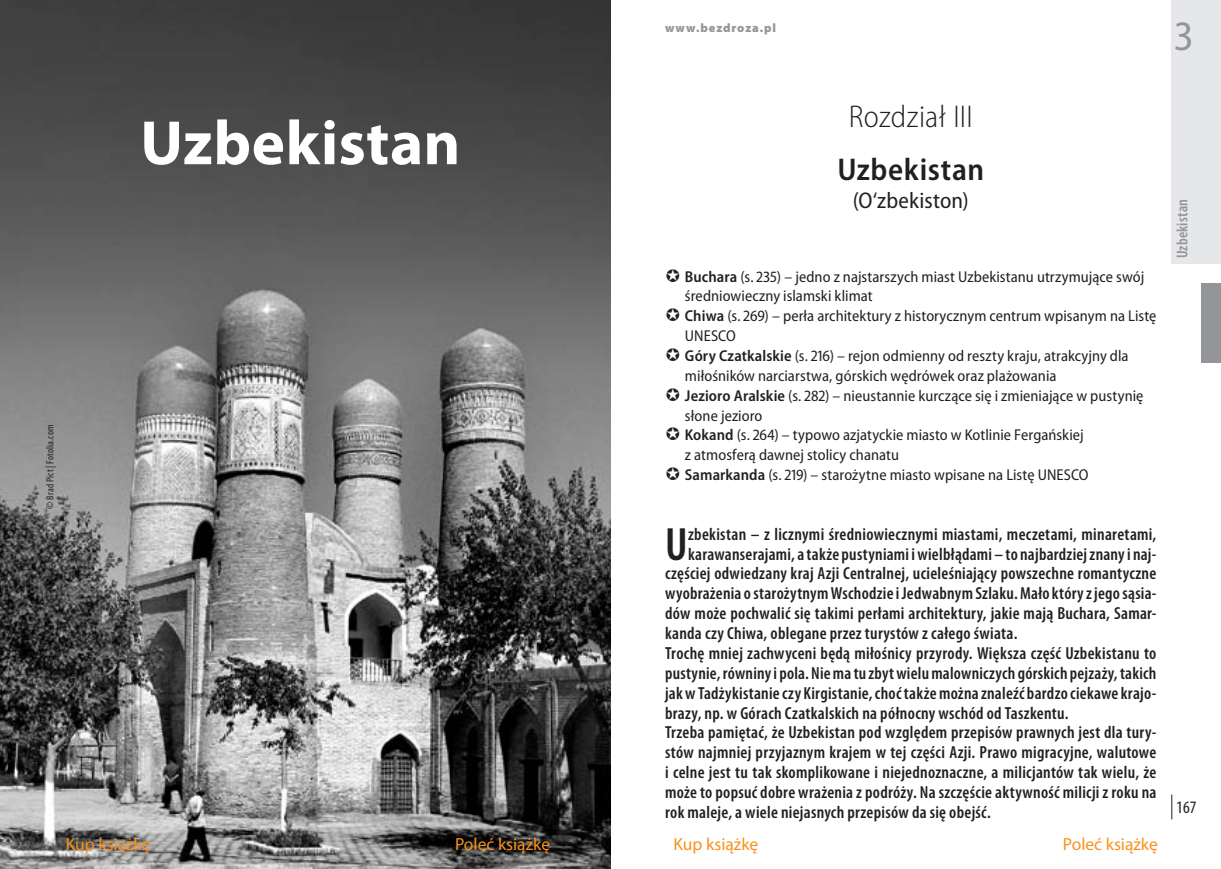
<style>
.page{position:relative;width:1221px;height:869px;background:#fff}
.page>*{position:absolute;margin:0;border:0;box-sizing:border-box;transform-origin:0 0}
.t1{font:700 63px "Myriad Pro";letter-spacing:.01em;color:#fff}
.t2{font:600 condensed 46.9px "Myriad Pro";color:#231f20}
.t3{font:semi-condensed 42px "Myriad Pro";color:#939598}
.t4{font:300 semi-condensed 31.5px "Myriad Pro";letter-spacing:.01em;color:#231f20}
.t5{font:600 semi-condensed 31.5px "Myriad Pro";letter-spacing:.02em;color:#231f20}
.t6{font:semi-condensed 22.75px "Myriad Pro";letter-spacing:.01em;color:#231f20}
.t7{font:600 condensed 17.5px "Myriad Pro";letter-spacing:.015em;color:#231f20}
.t8{font:17.5px "Myriad Pro";color:#f7931d}
.t9{font:condensed 17.5px "Myriad Pro";color:#231f20}
.t10{font:semi-condensed 15.75px/19.8px "Myriad Pro";letter-spacing:.005em;color:#231f20}
.t11{font:600 condensed 15.75px "Myriad Pro";letter-spacing:.01em;color:#939598}
.t12{font:900 12.25px "Myriad Pro";letter-spacing:.07em;color:#939598}
.t13{font:condensed 10.5px "Myriad Pro";letter-spacing:.02em;color:#231f20}
.s1{font-weight:600}
</style>
<div class="page">
<img style="left:0;top:0;width:610px;height:868px">
<div style="left:1171px;top:0;width:49px;height:263px;background:#e6e7e9"></div>
<svg style="left:1171px;top:794px;width:1px;height:25px"></svg>
<div style="left:1200px;top:283px;width:20px;height:79px;background:#939598"></div>
<p class="t12" style="left:665px;top:19px;width:113px">www.bezdroza.pl</p>
<h3 class="t3" style="left:1174px;top:13px;width:19px">3</h3>
<h1 class="t1" style="left:140px;top:102px;width:322px">Uzbekistan</h1>
<h3 class="t4" style="left:848px;top:99px;width:125px">Rozdział III</h3>
<h3 class="t5" style="left:837px;top:152px;width:148px">Uzbekistan</h3>
<h3 class="t6" style="left:852px;top:188px;width:118px">(O‘zbekiston)</h3>
<p class="t13" style="left:44px;top:508px;width:85px;rotate:-90deg">© Brad Pict | Fotolia.com</p>
<p class="t10" style="left:685px;top:266px;width:473px"><span class="s1">Buchara</span> (s. 235) – jedno z najstarszych miast Uzbekistanu utrzymujące swój średniowieczny islamski klimat<br><span class="s1">Chiwa</span> (s. 269) – perła architektury z historycznym centrum wpisanym na Listę UNESCO<br><span class="s1">Góry Czatkalskie</span> (s. 216) – rejon odmienny od reszty kraju, atrakcyjny dla miłośników narciarstwa, górskich wędrówek oraz plażowania<br><span class="s1">Jezioro Aralskie</span> (s. 282) – nieustannie kurczące się i zmieniające w pustynię słone jezioro<br><span class="s1">Kokand</span> (s. 264) – typowo azjatyckie miasto w Kotlinie Fergańskiej<br>z atmosferą dawnej stolicy chanatu<br><span class="s1">Samarkanda</span> (s. 219) – starożytne miasto wpisane na Listę UNESCO</p>
<h2 class="t2" style="left:665px;top:515px;width:24px">U</h2>
<p class="t7" style="left:688px;top:523px;width:470px">zbekistan – z licznymi średniowiecznymi miastami, meczetami, minaretami,</p>
<p class="t7" style="left:688px;top:542px;width:470px">karawanserajami, a także pustyniami i wielbłądami – to najbardziej znany i naj-</p>
<p class="t7" style="left:665px;top:562px;width:492px">częściej odwiedzany kraj Azji Centralnej, ucieleśniający powszechne romantyczne</p>
<p class="t7" style="left:665px;top:582px;width:493px">wyobrażenia o starożytnym Wschodzie i Jedwabnym Szlaku. Mało który zjego sąsia-</p>
<p class="t7" style="left:665px;top:602px;width:493px">dów może pochwalić się takimi perłami architektury, jakie mają Buchara, Samar-</p>
<p class="t7" style="left:665px;top:622px;width:354px">kanda czy Chiwa, oblegane przez turystów z całego świata.</p>
<p class="t7" style="left:665px;top:642px;width:493px">Trochę mniej zachwyceni będą miłośnicy przyrody. Większa część Uzbekistanu to</p>
<p class="t7" style="left:665px;top:662px;width:493px">pustynie, równiny i pola. Nie ma tu zbyt wielu malowniczych górskich pejzaży, takich</p>
<p class="t7" style="left:665px;top:681px;width:493px">jak w Tadżykistanie czy Kirgistanie, choć także można znaleźć bardzo ciekawe krajo-</p>
<p class="t7" style="left:665px;top:701px;width:405px">brazy, np. w Górach Czatkalskich na północny wschód od Taszkentu.</p>
<p class="t7" style="left:665px;top:721px;width:493px">Trzeba pamiętać, że Uzbekistan pod względem przepisów prawnych jest dla tury-</p>
<p class="t7" style="left:665px;top:741px;width:493px">stów najmniej przyjaznym krajem w tej części Azji. Prawo migracyjne, walutowe</p>
<p class="t7" style="left:665px;top:761px;width:492px">i celne jest tu tak skomplikowane i niejednoznaczne, a milicjantów tak wielu, że</p>
<p class="t7" style="left:665px;top:781px;width:493px">może to popsuć dobre wrażenia z podróży. Na szczęście aktywność milicji z roku na</p>
<p class="t7" style="left:665px;top:800px;width:327px">rok maleje, a wiele niejasnych przepisów da się obejść.</p>
<p class="t8" style="left:66px;top:833px;width:86px">Kup książkę</p>
<p class="t8" style="left:455px;top:833px;width:97px">Poleć książkę</p>
<p class="t8" style="left:673px;top:833px;width:86px">Kup książkę</p>
<p class="t8" style="left:1062px;top:833px;width:97px">Poleć książkę</p>
<p class="t11" style="left:1172px;top:258px;width:92px;rotate:-90deg">Zwi dzanie kraju</p>
<p class="t11" style="left:1172px;top:258px;width:61px;rotate:-90deg">Uzbekistan</p>
<p class="t9" style="left:1176px;top:796px;width:22px">167</p>
</div>
